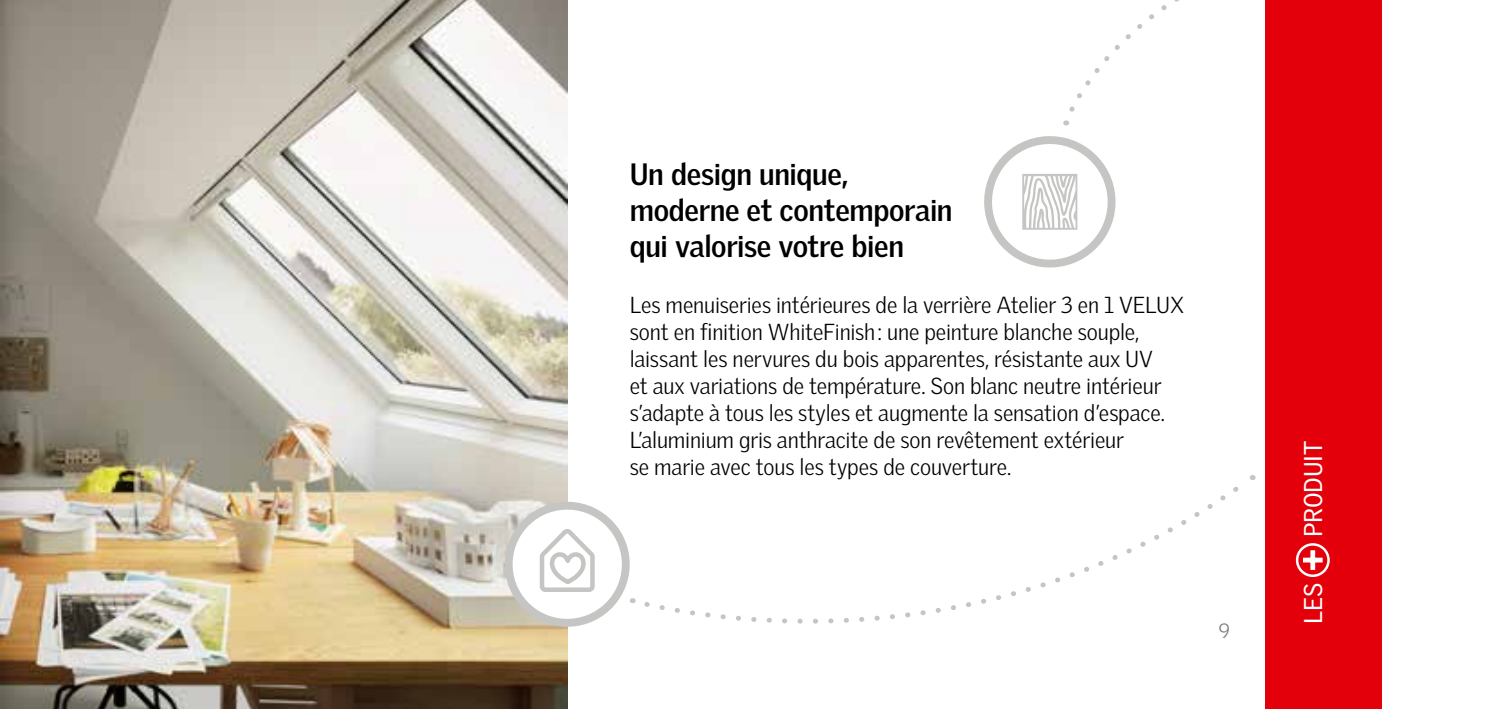
<style>
.page{position:relative;width:1489px;height:709px;background:#fff}
.page>*{position:absolute;margin:0;border:0;box-sizing:border-box;transform-origin:0 0}
.t1{font:700 30px/36px "Velux Gothic";letter-spacing:-.01em;color:#000}
.t2{font:25px "Velux Gothic";letter-spacing:-.005em;color:#fff}
.t3{font:300 22.5px/27px "Velux Gothic";letter-spacing:-.005em;color:#000}
.t4{font:300 20px "Velux Gothic";color:#7a7a79}
</style>
<div class="page">
<img style="left:0;top:0;width:567px;height:709px">
<svg style="left:984px;top:0;width:195px;height:268px"></svg>
<svg style="left:644px;top:475px;width:607px;height:149px"></svg>
<svg style="left:500px;top:495px;width:136px;height:138px"></svg>
<div style="left:1265px;top:0;width:117px;height:709px;background:#e3000b"></div>
<svg style="left:1296px;top:544px;width:32px;height:32px"></svg>
<div style="left:1295px;top:543px;width:34px;height:34px;border:2px solid #fff;border-radius:50%"></div>
<svg style="left:1302px;top:549px;width:21px;height:21px"></svg>
<h1 class="t1" style="left:629px;top:156px;width:324px">Un design unique, moderne et contemporain qui valorise votre bien</h1>
<p class="t3" style="left:629px;top:291px;width:556px">Les menuiseries intérieures de la verrière Atelier 3 en 1 VELUX sont en finition WhiteFinish : une peinture blanche souple, laissant les nervures du bois apparentes, résistante aux UV<br>et aux variations de température. Son blanc neutre intérieur s’adapte à tous les styles et augmente la sensation d’espace.<br>L’aluminium gris anthracite de son revêtement extérieur<br>se marie avec tous les types de couverture.</p>
<p class="t4" style="left:1218px;top:619px;width:13px">9</p>
<p class="t2" style="left:1298px;top:537px;width:98px;rotate:-90deg">PRODUIT</p>
<p class="t2" style="left:1298px;top:624px;width:43px;rotate:-90deg">LES</p>
</div>
